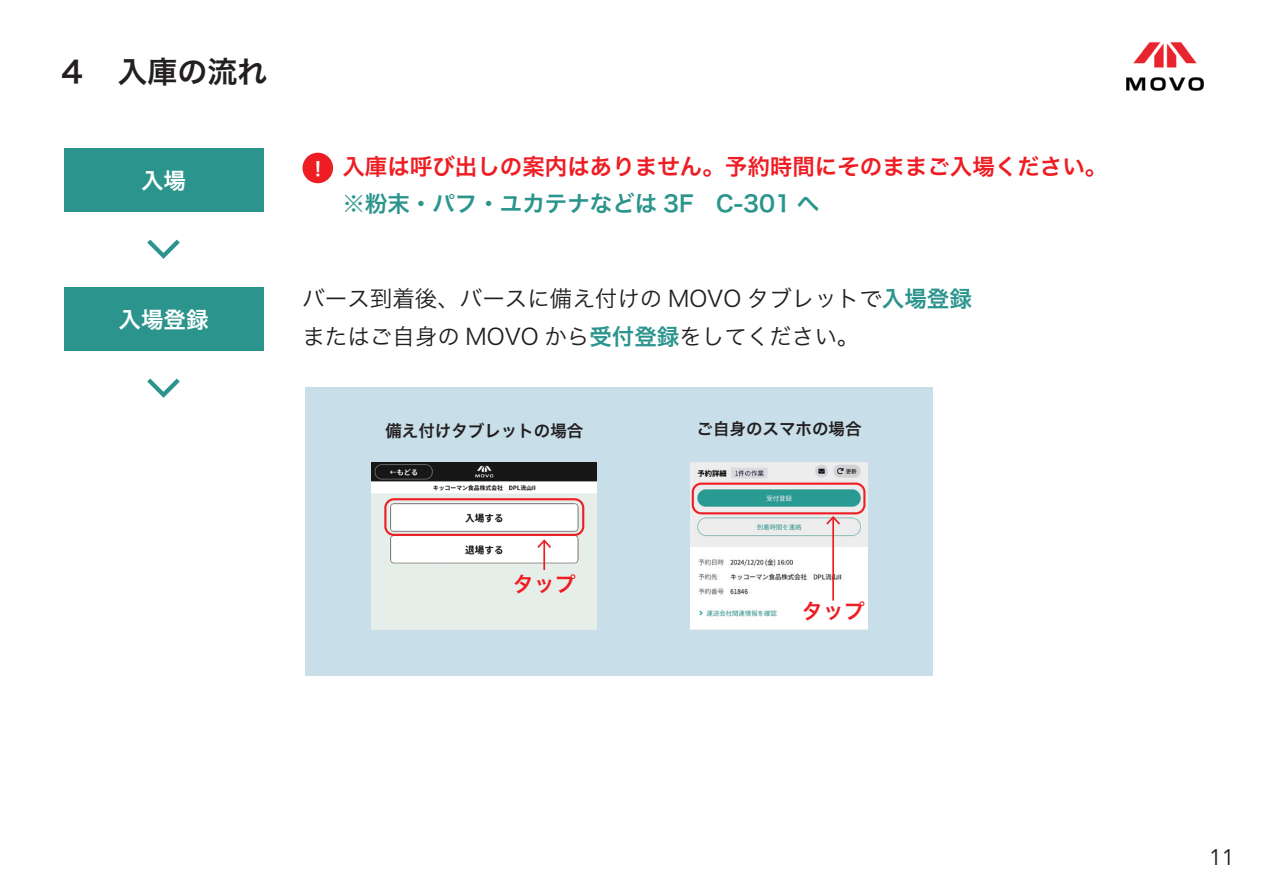
<style>
.page{position:relative;width:1263px;height:893px;background:#fff}
.page>*{position:absolute;margin:0;border:0;box-sizing:border-box;transform-origin:0 0}
.t1{font:30px "Hira Kaku Pro W6";color:#231f20}
.t2{font:22.5px/37.5px "Hira Kaku Pro W3";color:#231f20}
.t3{font:22.5px "Hira Kaku Pro W6";color:#ee1d23}
.t4{font:22.5px "Hira Kaku Pro W6";color:#2b948d}
.t5{font:22.5px "Hira Kaku Pro W6";color:#fff}
.t6{font:22.5px "Avenir";color:#231f20}
.t7{font:21px "Hiragino Sans W6";color:#ee1d23}
.t8{font:19.2px "Hira Kaku Pro W6";color:#fff}
.t9{font:16.5px "Hira Kaku Pro W6";color:#231f20}
.s1{font-family:"Hira Kaku Pro W6";color:#2b948d}
</style>
<div class="page">
<img style="left:1126px;top:42px;width:78px;height:49px">
<svg style="left:147px;top:378px;width:33px;height:20px"></svg>
<div style="left:64px;top:287px;width:199px;height:64px;background:#2b948d"></div>
<div style="left:64px;top:148px;width:199px;height:64px;background:#2b948d"></div>
<svg style="left:147px;top:239px;width:33px;height:20px"></svg>
<div style="left:305px;top:387px;width:628px;height:289px;background:#c8dfe9"></div>
<img style="left:372px;top:462px;width:224px;height:167px">
<div style="left:384px;top:498px;width:200px;height:38px;border:2px solid #ee1d23;border-radius:9px"></div>
<hr style="left:543px;top:541px;width:2px;height:29px;background:#ee1d23">
<svg style="left:537px;top:539px;width:14px;height:9px"></svg>
<img style="left:690px;top:462px;width:178px;height:167px">
<div style="left:692px;top:483px;width:173px;height:31px;border:2px solid #ee1d23;border-radius:9px"></div>
<hr style="left:832px;top:518px;width:2px;height:83px;background:#ee1d23">
<svg style="left:826px;top:516px;width:14px;height:9px"></svg>
<div style="left:302px;top:153px;width:31px;height:30px;background:#ee1d23;border-radius:50%"></div>
<h1 class="t1" style="left:57px;top:45px;width:211px">４　入庫の流れ</h1>
<p class="t5" style="left:141px;top:160px;width:46px">入場</p>
<p class="t5" style="left:118px;top:299px;width:92px">入場登録</p>
<p class="t8" style="left:308px;top:151px;width:21px">！</p>
<p class="t3" style="left:342px;top:146px;width:766px">入庫は呼び出しの案内はありません。予約時間にそのままご入場ください。</p>
<p class="t4" style="left:342px;top:184px;width:478px">※粉末・パフ・ユカテナなどは 3F　C-301 へ</p>
<p class="t2" style="left:302px;top:278px;width:671px">バース到着後、バースに備え付けの MOVO タブレットで<span class="s1">入場登録</span>またはご自身の MOVO から<span class="s1">受付登録</span>をしてください。　</p>
<p class="t9" style="left:385px;top:416px;width:199px">備え付けタブレットの場合</p>
<p class="t9" style="left:696px;top:414px;width:166px">ご自身のスマホの場合</p>
<p class="t7" style="left:513px;top:565px;width:64px">タップ</p>
<p class="t7" style="left:802px;top:592px;width:64px">タップ</p>
<p class="t6" style="left:1209px;top:844px;width:27px">11</p>
</div>
